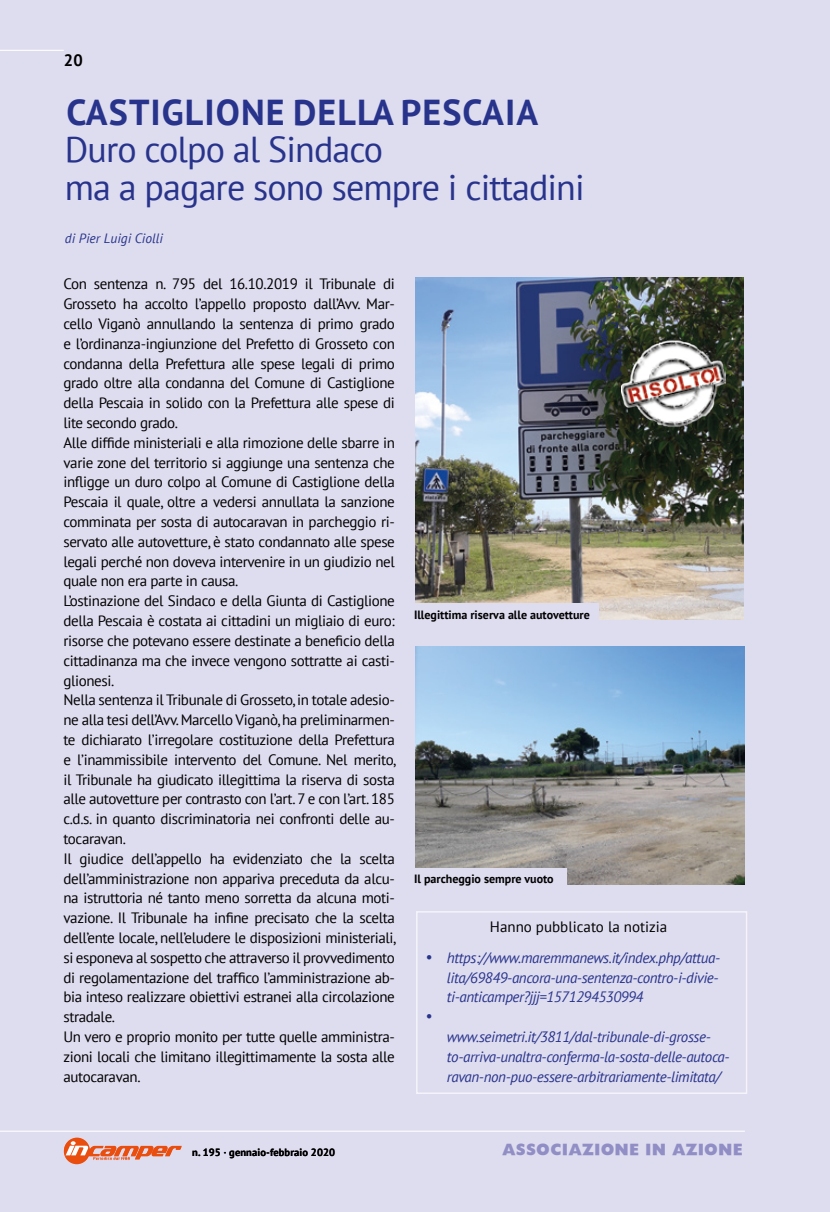
<style>
.page{position:relative;width:830px;height:1212px;background:#fff}
.page>*{position:absolute;margin:0;border:0;box-sizing:border-box;transform-origin:0 0}
.t1{font:36px/37.5px "PT Sans";letter-spacing:-.025em;color:#28348b}
.t2{font:700 36px "PT Sans";letter-spacing:.03em;color:#28348b}
.t3{font:700 16.5px "PT Sans";color:#000}
.t4{font:15px/19.8px "PT Sans";letter-spacing:-.025em;color:#000}
.t5{font:italic 15px/19.8px "PT Sans";letter-spacing:-.025em;color:#28348b;text-align:justify}
.t6{font:15px "PT Sans";color:#000}
.t7{font:15px "Headline NEWS";letter-spacing:.01em;color:#908ec4}
.t8{font:15px "Symbol";color:#28348b}
.t9{font:italic 13.5px "PT Sans";color:#28348b}
.t10{font:700 12px "PT Sans";color:#000}
.t11{font:700 10.5px "PT Sans";letter-spacing:.01em;color:#000}
</style>
<div class="page">
<div style="left:0;top:0;width:829px;height:1212px;background:#dedcef"></div>
<svg style="left:64px;top:1138px;width:26px;height:26px"></svg>
<hr style="left:0;top:1130px;width:744px;height:2px;background:#fff">
<hr style="left:0;top:50px;width:64px;height:1px;background:#fff">
<svg style="left:64px;top:1137px;width:26px;height:26px"></svg>
<svg style="left:65px;top:1141px;width:117px;height:19px"></svg>
<img style="left:415px;top:646px;width:329px;height:238px">
<div style="left:414px;top:868px;width:152px;height:21px;background:#dedcef"></div>
<img style="left:415px;top:277px;width:327px;height:343px">
<div style="left:414px;top:604px;width:184px;height:21px;background:#dedcef"></div>
<img style="left:621px;top:331px;width:104px;height:101px">
<div style="left:416px;top:911px;width:331px;height:183px;border:2px solid #f4f4fa"></div>
<p class="t3" style="left:64px;top:50px;width:20px">20</p>
<h1 class="t2" style="left:66px;top:88px;width:473px">CASTIGLIONE DELLA PESCAIA</h1>
<h1 class="t1" style="left:65px;top:130px;width:521px">Duro colpo al Sindaco<br>ma a pagare sono sempre i cittadini</h1>
<p class="t9" style="left:65px;top:229px;width:99px">di Pier Luigi Ciolli</p>
<p class="t4" style="left:63px;top:274px;width:334px">Con sentenza n. 795 del 16.10.2019 il Tribunale di Grosseto ha accolto l’appello proposto dall’Avv. Mar&shy;cello Viganò annullando la sentenza di primo grado e l’ordinanza-ingiunzione del Prefetto di Grosseto con condanna della Prefettura alle spese legali di primo grado oltre alla condanna del Comune di Castiglione della Pescaia in solido con la Prefettura alle spese di lite secondo grado.<br>Alle diffide ministeriali e alla rimozione delle sbarre in varie zone del territorio si aggiunge una sentenza che infligge un duro colpo al Comune di Castiglione della Pescaia il quale, oltre a vedersi annullata la sanzione comminata per sosta di autocaravan in parcheggio ri&shy;servato alle autovetture, è stato condannato alle spese legali perché non doveva intervenire in un giudizio nel quale non era parte in causa.<br>L’ostinazione del Sindaco e della Giunta di Castiglione della Pescaia è costata ai cittadini un migliaio di euro: risorse che potevano essere destinate a beneficio della cittadinanza ma che invece vengono sottratte ai casti&shy;glionesi.<br>Nella sentenza il Tribunale di Grosseto, in totale adesio&shy;ne alla tesi dell’Avv. Marcello Viganò, ha preliminarmen&shy;te dichiarato l’irregolare costituzione della Prefettura e l’inammissibile intervento del Comune. Nel merito, il Tribunale ha giudicato illegittima la riserva di sosta alle autovetture per contrasto con l’art. 7 e con l’art. 185 c.d.s. in quanto discriminatoria nei confronti delle au&shy;tocaravan.<br>Il giudice dell’appello ha evidenziato che la scelta dell’amministrazione non appariva preceduta da alcu&shy;na istruttoria né tanto meno sorretta da alcuna moti&shy;vazione. Il Tribunale ha infine precisato che la scelta dell’ente locale, nell’eludere le disposizioni ministeriali, si esponeva al sospetto che attraverso il provvedimento di regolamentazione del traffico l’amministrazione ab&shy;bia inteso realizzare obiettivi estranei alla circolazione stradale.<br>Un vero e proprio monito per tutte quelle amministra&shy;zioni locali che limitano illegittimamente la sosta alle autocaravan.</p>
<p class="t10" style="left:414px;top:607px;width:177px">Illegittima riserva alle autovetture</p>
<p class="t10" style="left:414px;top:871px;width:141px">Il parcheggio sempre vuoto</p>
<p class="t6" style="left:489px;top:917px;width:179px">Hanno pubblicato la notizia</p>
<p class="t5" style="left:447px;top:947px;width:274px;text-indent:-21px">• https://www.maremmanews.it/index.php/attua&shy;lita/69849-ancora-una-sentenza-contro-i-divie&shy;ti-anticamper?jjj=1571294530994</p>
<p class="t8" style="left:425px;top:1010px;width:8px">•</p>
<p class="t5" style="left:447px;top:1026px;width:284px;text-align:left">www.seimetri.it/3811/dal-tribunale-di-grosse&shy;to-arriva-unaltra-conferma-la-sosta-delle-autoca&shy;ravan-non-puo-essere-arbitrariamente-limitata/</p>
<p class="t11" style="left:192px;top:1145px;width:144px">n. 195 · gennaio-febbraio 2020</p>
<p class="t7" style="left:502px;top:1143px;width:242px">ASSOCIAZIONE IN AZIONE</p>
</div>
